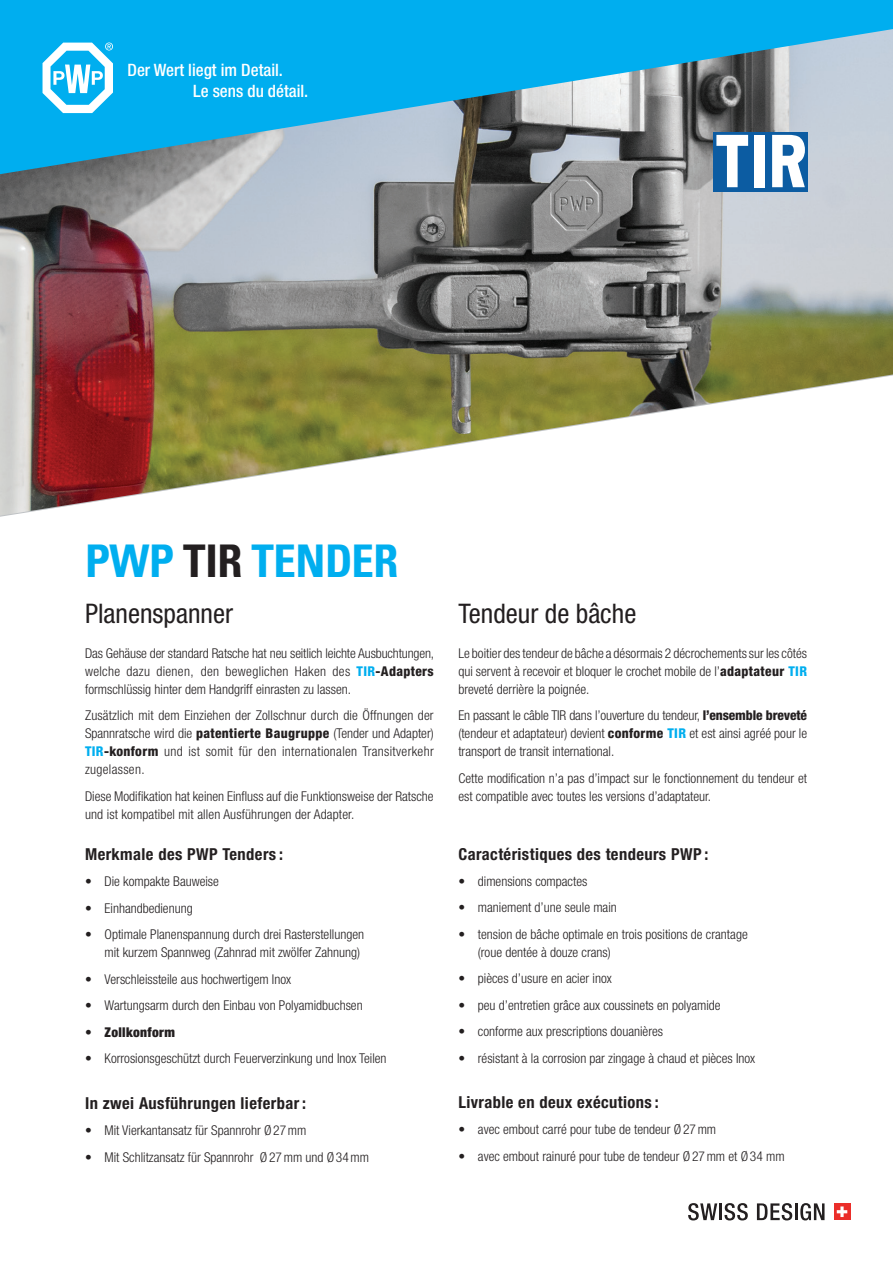
<style>
.page{position:relative;width:893px;height:1263px;background:#fff}
.page>*{position:absolute;margin:0;border:0;box-sizing:border-box;transform-origin:0 0}
.t1{font:700 condensed 45px "Univers LT Std";letter-spacing:-.01em;color:#00aeef}
.t2{font:condensed 27px "Helvetica Neue LT Pro";color:#231f20}
.t3{font:500 condensed 17.1px/20.5px "Helvetica Neue LT Pro";color:#fff}
.t4{font:700 condensed 16.5px "Helvetica Neue";letter-spacing:.025em;color:#231f20}
.t5{font:300 condensed 13.5px/18px "Helvetica Neue";color:#231f20;text-align:justify}
.t6{font:900 condensed 13.5px "Helvetica Neue";letter-spacing:.025em;color:#231f20}
.s1{color:#231f20}
.s2{font-weight:800;color:#00aeef}
.s3{font-weight:800}
</style>
<div class="page">
<img style="left:0;top:176px;width:893px;height:340px">
<svg style="left:0;top:0;width:893px;height:176px;fill:#00aeef"></svg>
<div style="left:713px;top:132px;width:95px;height:59px;background:#0c5ca2"></div>
<svg style="left:716px;top:135px;width:32px;height:52px"></svg>
<div style="left:754px;top:135px;width:11px;height:52px;background:#fff"></div>
<svg style="left:772px;top:135px;width:33px;height:52px"></svg>
<svg style="left:688px;top:1203px;width:29px;height:17px"></svg>
<hr style="left:719px;top:1203px;width:3px;height:17px;background:#231f20">
<svg style="left:724px;top:1203px;width:24px;height:17px"></svg>
<svg style="left:757px;top:1203px;width:67px;height:17px"></svg>
<div style="left:834px;top:1203px;width:16px;height:17px;background:#eb2e2a"></div>
<svg style="left:837px;top:1206px;width:10px;height:11px"></svg>
<svg style="left:43px;top:43px;width:70px;height:70px"></svg>
<p class="t3" style="left:193px;top:60px;width:117px;text-indent:-66px">Der Wert liegt im Detail.<br>Le sens du détail.</p>
<h1 class="t1" style="left:85px;top:533px;width:315px">PWP <span class="s1">TIR</span> TENDER</h1>
<h2 class="t2" style="left:85px;top:597px;width:149px">Planenspanner</h2>
<p class="t5" style="left:85px;top:644px;width:351px">Das Gehäuse der standard Ratsche hat neu seitlich leichte Ausbuchtungen, welche dazu dienen, den beweglichen Haken des <span class="s2">TIR</span><span class="s3">-Adapters </span>formschlüssig hinter dem Handgriff einrasten zu lassen.</p>
<p class="t5" style="left:85px;top:706px;width:350px">Zusätzlich mit dem Einziehen der Zollschnur durch die Öffnungen der Spannratsche wird die <span class="s3">patentierte Baugruppe</span> (Tender und Adapter)<br><span class="s2">TIR</span><span class="s3">-konform</span> und ist somit für den internationalen Transitverkehr zugelassen.</p>
<p class="t5" style="left:85px;top:787px;width:350px">Diese Modifikation hat keinen Einfluss auf die Funktionsweise der Ratsche und ist kompatibel mit allen Ausführungen der Adapter.</p>
<p class="t4" style="left:85px;top:844px;width:200px">Merkmale des PWP Tenders :</p>
<p class="t5" style="left:85px;top:872px;width:135px">• Die kompakte Bauweise</p>
<p class="t5" style="left:85px;top:899px;width:109px">• Einhandbedienung</p>
<p class="t5" style="left:85px;top:925px;width:281px;text-align:right">• Optimale Planenspannung durch drei Rasterstellungen mit kurzem Spannweg (Zahnrad mit zwölfer Zahnung)</p>
<p class="t5" style="left:85px;top:970px;width:208px">• Verschleissteile aus hochwertigem Inox</p>
<p class="t5" style="left:85px;top:996px;width:279px">• Wartungsarm durch den Einbau von Polyamidbuchsen</p>
<p class="t6" style="left:85px;top:1024px;width:91px">• Zollkonform</p>
<p class="t5" style="left:85px;top:1049px;width:303px">• Korrosionsgeschützt durch Feuerverzinkung und Inox Teilen</p>
<p class="t4" style="left:85px;top:1093px;width:222px">In zwei Ausführungen lieferbar :</p>
<p class="t5" style="left:85px;top:1121px;width:223px">• Mit Vierkantansatz für Spannrohr Ø27mm</p>
<p class="t5" style="left:85px;top:1148px;width:286px">• Mit Schlitzansatz für Spannrohr Ø27mm und Ø34mm</p>
<h2 class="t2" style="left:458px;top:597px;width:179px">Tendeur de bâche</h2>
<p class="t5" style="left:458px;top:644px;width:350px">Le boitier des tendeur de bâche a désormais 2 décrochements sur les côtés qui servent à recevoir et bloquer le crochet mobile de l’<span class="s3">adaptateur</span> <span class="s2">TIR </span>breveté derrière la poignée.</p>
<p class="t5" style="left:458px;top:706px;width:350px">En passant le câble TIR dans l’ouverture du tendeur, <span class="s3">l’ensemble breveté </span>(tendeur et adaptateur) devient <span class="s3">conforme</span> <span class="s2">TIR</span> et est ainsi agréé pour le transport de transit international.</p>
<p class="t5" style="left:458px;top:769px;width:350px">Cette modification n’a pas d’impact sur le fonctionnement du tendeur et est compatible avec toutes les versions d’adaptateur.</p>
<p class="t4" style="left:458px;top:844px;width:252px">Caractéristiques des tendeurs PWP :</p>
<p class="t5" style="left:458px;top:872px;width:130px">• dimensions compactes</p>
<p class="t5" style="left:458px;top:898px;width:160px">• maniement d’une seule main</p>
<p class="t5" style="left:478px;top:925px;width:271px;text-indent:-19px">• tension de bâche optimale en trois positions de crantage (roue dentée à douze crans)</p>
<p class="t5" style="left:458px;top:969px;width:155px">• pièces d’usure en acier inox</p>
<p class="t5" style="left:458px;top:996px;width:264px">• peu d’entretien grâce aux coussinets en polyamide</p>
<p class="t5" style="left:458px;top:1022px;width:206px">• conforme aux prescriptions douanières</p>
<p class="t5" style="left:458px;top:1049px;width:298px">• résistant à la corrosion par zingage à chaud et pièces Inox</p>
<p class="t4" style="left:458px;top:1092px;width:202px">Livrable en deux exécutions :</p>
<p class="t5" style="left:458px;top:1120px;width:259px">• avec embout carré pour tube de tendeur Ø27mm</p>
<p class="t5" style="left:458px;top:1147px;width:328px">• avec embout rainuré pour tube de tendeur Ø27mm et Ø34 mm</p>
</div>
